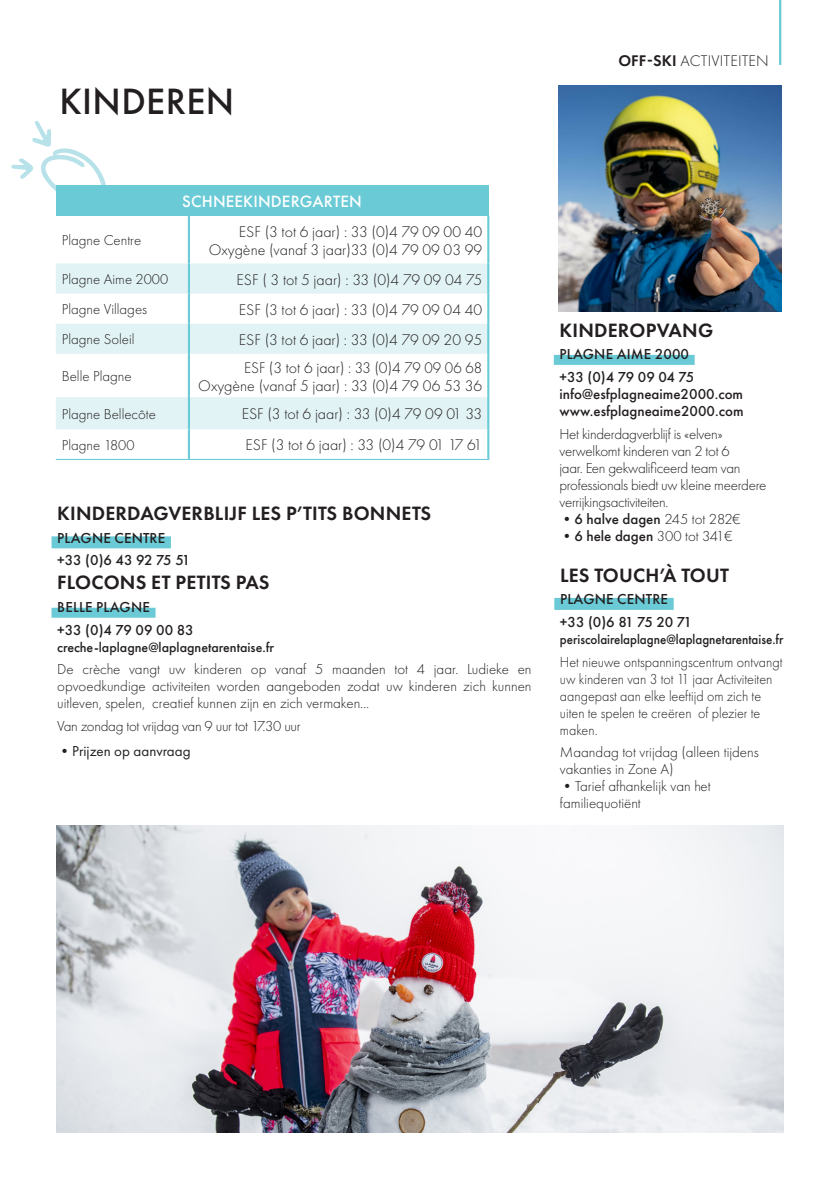
<style>
.page{position:relative;width:840px;height:1191px;background:#fff}
.page>*{position:absolute;margin:0;border:0;box-sizing:border-box;transform-origin:0 0}
.t1{font:500 38px "Futura PT";letter-spacing:.01em;color:#231f20}
.t2{font:600 20px "Futura PT";letter-spacing:.01em;color:#231f20}
.t3{font:500 17px "Futura PT";letter-spacing:.01em;color:#fff}
.t4{font:300 16px "Futura PT";color:#231f20}
.t5{font:300 16px "Futura PT";color:#231f20;scale:.96 1}
.t6{font:300 15px/17px "Futura PT";color:#231f20}
.t7{font:500 15px "Futura PT";color:#231f20}
.t8{font:300 15px/17px "Futura PT";letter-spacing:-.02em;color:#231f20}
.t9{font:300 15px/17px "Futura PT";color:#231f20;scale:.94 1}
.t10{font:15px "Futura PT";color:#231f20}
.t11{font:300 14.8px "Futura PT";color:#231f20}
.t12{font:500 14px "Futura PT";color:#231f20;scale:.93 1}
.t13{font:500 14px "Futura PT";color:#231f20}
.s1{font-weight:600}
.s2{font-weight:300}
</style>
<div class="page">
<hr style="left:778px;top:0;width:2px;height:65px;background:#6acbd6">
<div style="left:51px;top:536px;width:120px;height:12px;background:#6acbd6"></div>
<div style="left:51px;top:608px;width:104px;height:10px;background:#6acbd6"></div>
<div style="left:553px;top:355px;width:141px;height:10px;background:#6acbd6"></div>
<div style="left:554px;top:598px;width:119px;height:12px;background:#6acbd6"></div>
<svg style="left:11px;top:121px;width:95px;height:70px"></svg>
<div style="left:56px;top:186px;width:432px;height:30px;background:#6acbd6"></div>
<svg style="left:56px;top:263px;width:431px;height:166px;fill:#e1f3f5"></svg>
<hr style="left:56px;top:459px;width:133px;height:1px;background:#6acbd6">
<hr style="left:189px;top:459px;width:300px;height:1px;background:#6acbd6">
<hr style="left:188px;top:216px;width:2px;height:47px;background:#6acbd6">
<hr style="left:487px;top:216px;width:2px;height:47px;background:#6acbd6">
<hr style="left:188px;top:263px;width:2px;height:31px;background:#6acbd6">
<hr style="left:487px;top:263px;width:2px;height:31px;background:#6acbd6">
<hr style="left:188px;top:294px;width:2px;height:30px;background:#6acbd6">
<hr style="left:487px;top:294px;width:2px;height:30px;background:#6acbd6">
<hr style="left:188px;top:324px;width:2px;height:30px;background:#6acbd6">
<hr style="left:487px;top:324px;width:2px;height:30px;background:#6acbd6">
<hr style="left:188px;top:354px;width:2px;height:43px;background:#6acbd6">
<hr style="left:188px;top:397px;width:2px;height:32px;background:#6acbd6">
<hr style="left:487px;top:354px;width:2px;height:43px;background:#6acbd6">
<hr style="left:487px;top:397px;width:2px;height:32px;background:#6acbd6">
<hr style="left:188px;top:429px;width:2px;height:30px;background:#6acbd6">
<hr style="left:487px;top:429px;width:2px;height:30px;background:#6acbd6">
<img style="left:558px;top:85px;width:222px;height:227px">
<img style="left:57px;top:825px;width:725px;height:307px">
<p class="t1" style="left:60px;top:79px;width:176px">KINDEREN</p>
<p class="t4" style="left:618px;top:52px;width:152px"><span class="s1">OFF-SKI</span> ACTIVITEITEN</p>
<p class="t11" style="left:62px;top:232px;width:81px">Plagne Centre</p>
<p class="t3" style="left:182px;top:191px;width:181px">SCHNEEKINDERGARTEN</p>
<p class="t4" style="left:239px;top:222px;width:245px">ESF (3 tot 6 jaar) : 33 (0)4 79 09 00 40</p>
<p class="t4" style="left:208px;top:240px;width:275px">Oxygène (vanaf 3 jaar)33 (0)4 79 09 03 99</p>
<p class="t11" style="left:62px;top:271px;width:108px">Plagne Aime 2000</p>
<p class="t4" style="left:236px;top:270px;width:247px">ESF ( 3 tot 5 jaar) : 33 (0)4 79 09 04 75</p>
<p class="t11" style="left:62px;top:301px;width:87px">Plagne Villages</p>
<p class="t4" style="left:239px;top:300px;width:245px">ESF (3 tot 6 jaar) : 33 (0)4 79 09 04 40</p>
<p class="t11" style="left:62px;top:331px;width:74px">Plagne Soleil</p>
<p class="t4" style="left:239px;top:330px;width:245px">ESF (3 tot 6 jaar) : 33 (0)4 79 09 20 95</p>
<p class="t11" style="left:62px;top:368px;width:71px">Belle Plagne</p>
<p class="t5" style="left:244px;top:358px;width:249px">ESF (3 tot 6 jaar) : 33 (0)4 79 09 06 68</p>
<p class="t4" style="left:198px;top:376px;width:285px">Oxygène (vanaf 5 jaar) : 33 (0)4 79 06 53 36</p>
<p class="t11" style="left:62px;top:405px;width:96px">Plagne Bellecôte</p>
<p class="t4" style="left:241px;top:405px;width:242px">ESF (3 tot 6 jaar) : 33 (0)4 79 09 01 33</p>
<p class="t11" style="left:62px;top:437px;width:74px">Plagne 1800</p>
<p class="t4" style="left:245px;top:436px;width:238px">ESF (3 tot 6 jaar) : 33 (0)4 79 01 17 61</p>
<p class="t2" style="left:57px;top:501px;width:375px">KINDERDAGVERBLIJF LES P’TITS BONNETS</p>
<p class="t7" style="left:57px;top:528px;width:109px">PLAGNE CENTRE</p>
<p class="t7" style="left:57px;top:551px;width:135px">+33 (0)6 43 92 75 51</p>
<p class="t2" style="left:57px;top:570px;width:213px">FLOCONS ET PETITS PAS</p>
<p class="t7" style="left:57px;top:598px;width:94px">BELLE PLAGNE</p>
<p class="t7" style="left:57px;top:620px;width:138px">+33 (0)4 79 09 00 83</p>
<p class="t13" style="left:57px;top:638px;width:218px">creche-laplagne@laplagnetarentaise.fr</p>
<p class="t6" style="left:57px;top:661px;width:475px;text-align:justify">De crèche vangt uw kinderen op vanaf 5 maanden tot 4 jaar. Ludieke en opvoedkundige activiteiten worden aangeboden zodat uw kinderen zich kunnen uitleven, spelen, creatief kunnen zijn en zich vermaken…</p>
<p class="t8" style="left:57px;top:717px;width:245px">Van zondag tot vrijdag van 9 uur tot 17.30 uur</p>
<p class="t10" style="left:57px;top:742px;width:135px">•Prijzen op aanvraag</p>
<p class="t2" style="left:559px;top:317px;width:155px">KINDEROPVANG</p>
<p class="t7" style="left:559px;top:345px;width:131px">PLAGNE AIME 2000</p>
<p class="t7" style="left:559px;top:368px;width:136px">+33 (0)4 79 09 04 75</p>
<p class="t7" style="left:559px;top:385px;width:185px">info@esfplagneaime2000.com</p>
<p class="t7" style="left:559px;top:402px;width:185px">www.esfplagneaime2000.com</p>
<p class="t8" style="left:559px;top:425px;width:208px">Het kinderdagverblijf is «elven» verwelkomt kinderen van 2 tot 6<br>jaar. Een gekwalificeerd team van professionals biedt uw kleine meerdere verrijkingsactiviteiten.</p>
<p class="t7" style="left:559px;top:509px;width:183px">•6 halve dagen <span class="s2">245 tot 282€</span></p>
<p class="t7" style="left:559px;top:526px;width:174px">•6 hele dagen <span class="s2">300 tot 341€</span></p>
<p class="t2" style="left:559px;top:562px;width:170px">LES TOUCH’À TOUT</p>
<p class="t7" style="left:559px;top:590px;width:109px">PLAGNE CENTRE</p>
<p class="t7" style="left:559px;top:613px;width:133px">+33 (0)6 81 75 20 71</p>
<p class="t12" style="left:559px;top:631px;width:241px">periscolairelaplagne@laplagnetarentaise.fr</p>
<p class="t9" style="left:559px;top:653px;width:238px">Het nieuwe ontspanningscentrum ontvangt uw kinderen van 3 tot 11 jaar Activiteiten aangepast aan elke leeftijd om zich te uiten te spelen te creëren of plezier te maken.</p>
<p class="t6" style="left:559px;top:744px;width:200px">Maandag tot vrijdag (alleen tijdens vakanties in Zone A)</p>
<p class="t6" style="left:559px;top:778px;width:152px">•Tarief afhankelijk van het familiequotiënt</p>
</div>
